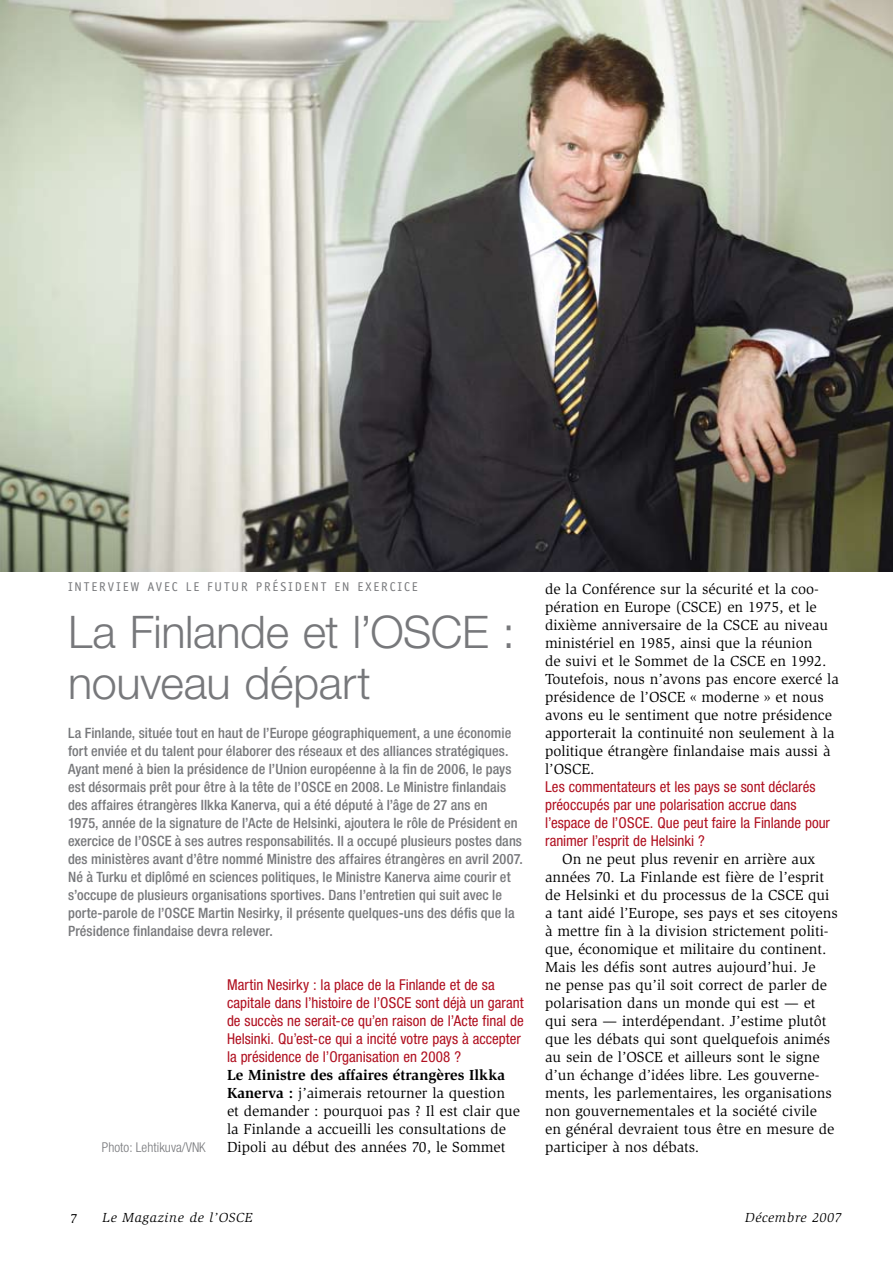
<style>
.page{position:relative;width:893px;height:1263px;background:#fff}
.page>*{position:absolute;margin:0;border:0;box-sizing:border-box;transform-origin:0 0}
.t1{font:300 45px/51px "Helvetica Neue";letter-spacing:-.01em;color:#77787b}
.t2{font:15px/18px "Slimbach";color:#000}
.t3{font:condensed 15px/18px "Helvetica Neue";color:#b00f1f}
.t4{font:500 condensed 14.25px/18px "Helvetica Neue";letter-spacing:.005em;color:#77787b}
.t5{font:italic 13.5px "Slimbach";letter-spacing:.05em;color:#000}
.t6{font:300 condensed 13.5px "Helvetica Neue";letter-spacing:.005em;color:#77787b}
.t7{font:13.5px "Slimbach";color:#000}
.t8{font:12.75px "Officina Sans";letter-spacing:.15em;color:#77787b}
.s1{font-weight:700}
</style>
<div class="page">
<img style="left:0;top:0;width:893px;height:571px">
<p class="t8" style="left:68px;top:579px;width:351px">INTERVIEW AVEC LE FUTUR PRÉSIDENT EN EXERCICE</p>
<h1 class="t1" style="left:68px;top:606px;width:448px">La Finlande et l’OSCE : nouveau départ</h1>
<p class="t4" style="left:68px;top:724px;width:456px">La Finlande, située tout en haut de l’Europe géographiquement, a une économie fort enviée et du talent pour élaborer des réseaux et des alliances stratégiques.<br>Ayant mené à bien la présidence de l’Union européenne à la fin de 2006, le pays est désormais prêt pour être à la tête de l’OSCE en 2008. Le Ministre finlandais des affaires étrangères Ilkka Kanerva, qui a été député à l’âge de 27 ans en<br>1975, année de la signature de l’Acte de Helsinki, ajoutera le rôle de Président en exercice de l’OSCE à ses autres responsabilités. Il a occupé plusieurs postes dans des ministères avant d’être nommé Ministre des affaires étrangères en avril 2007.<br>Né à Turku et diplômé en sciences politiques, le Ministre Kanerva aime courir et s’occupe de plusieurs organisations sportives. Dans l’entretien qui suit avec le porte-parole de l’OSCE Martin Nesirky, il présente quelques-uns des défis que la Présidence finlandaise devra relever.</p>
<p class="t6" style="left:102px;top:1139px;width:106px">Photo: Lehtikuva/VNK</p>
<p class="t3" style="left:227px;top:976px;width:298px">Martin Nesirky : la place de la Finlande et de sa capitale dans l’histoire de l’OSCE sont déjà un garant de succès ne serait-ce qu’en raison de l’Acte final de Helsinki. Qu’est-ce qui a incité votre pays à accepter la présidence de l’Organisation en 2008 ?</p>
<p class="t2" style="left:227px;top:1066px;width:294px"><span class="s1">Le Ministre des affaires étrangères Ilkka Kanerva :</span> j’aimerais retourner la question et demander : pourquoi pas ? Il est clair que la Finlande a accueilli les consultations de Dipoli au début des années 70, le Sommet</p>
<p class="t2" style="left:545px;top:580px;width:295px">de la Conférence sur la sécurité et la coo&shy;pération en Europe (CSCE) en 1975, et le dixième anniversaire de la CSCE au niveau ministériel en 1985, ainsi que la réunion<br>de suivi et le Sommet de la CSCE en 1992.<br>Toutefois, nous n’avons pas encore exercé la présidence de l’OSCE « moderne » et nous avons eu le sentiment que notre présidence apporterait la continuité non seulement à la politique étrangère finlandaise mais aussi à l’OSCE.</p>
<p class="t3" style="left:545px;top:778px;width:286px">Les commentateurs et les pays se sont déclarés préoccupés par une polarisation accrue dans l’espace de l’OSCE. Que peut faire la Finlande pour ranimer l’esprit de Helsinki ?</p>
<p class="t2" style="left:545px;top:850px;width:294px;text-indent:17px">On ne peut plus revenir en arrière aux années 70. La Finlande est fière de l’esprit de Helsinki et du processus de la CSCE qui a tant aidé l’Europe, ses pays et ses citoyens à mettre fin à la division strictement politi&shy;que, économique et militaire du continent.<br>Mais les défis sont autres aujourd’hui. Je<br>ne pense pas qu’il soit correct de parler de polarisation dans un monde qui est — et qui sera — interdépendant. J’estime plutôt que les débats qui sont quelquefois animés au sein de l’OSCE et ailleurs sont le signe d’un échange d’idées libre. Les gouverne&shy;ments, les parlementaires, les organisations non gouvernementales et la société civile<br>en général devraient tous être en mesure de participer à nos débats.</p>
<p class="t7" style="left:71px;top:1210px;width:8px">7</p>
<p class="t5" style="left:103px;top:1209px;width:151px">Le Magazine de l’OSCE</p>
<p class="t5" style="left:745px;top:1210px;width:98px">Décembre 2007</p>
</div>
